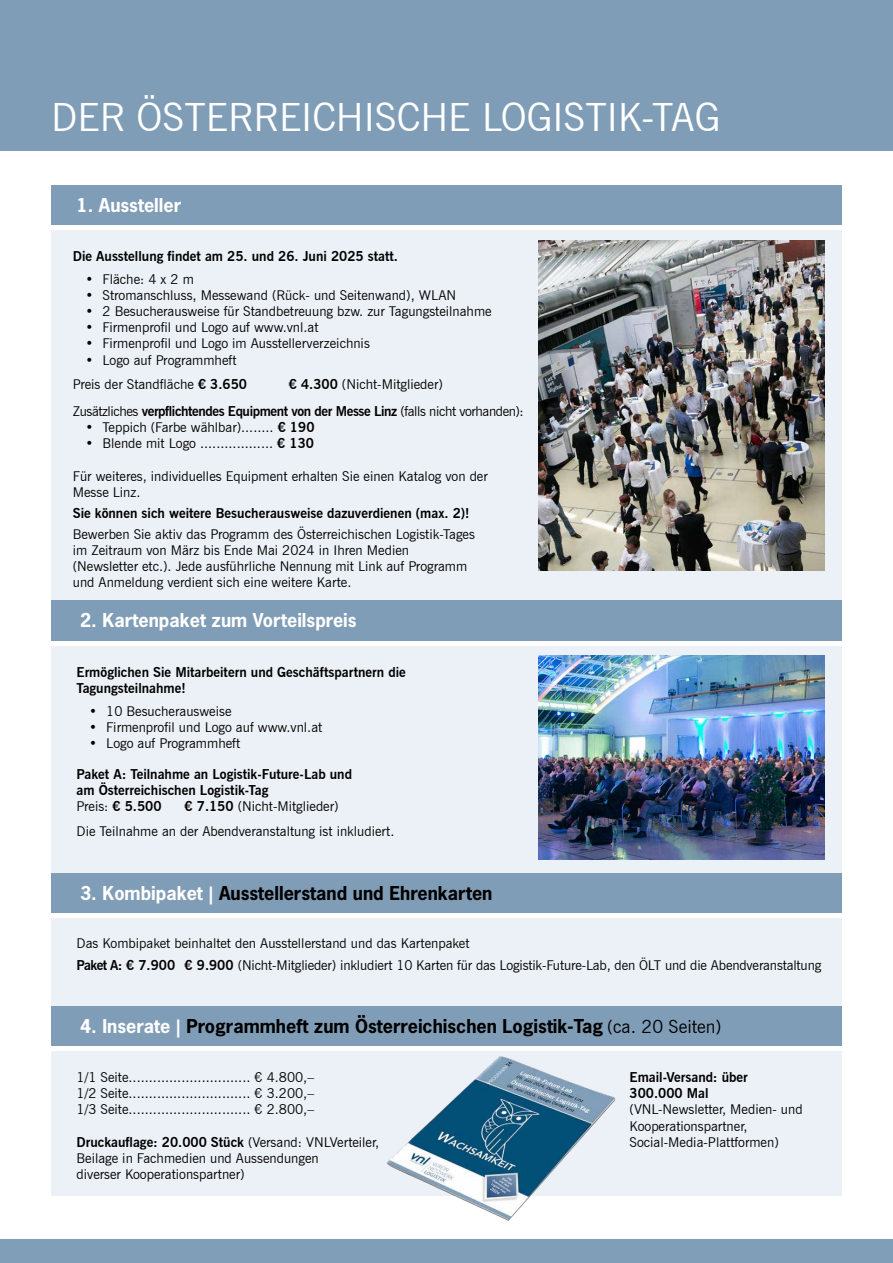
<style>
.page{position:relative;width:893px;height:1263px;background:#fff}
.page>*{position:absolute;margin:0;border:0;box-sizing:border-box;transform-origin:0 0}
.t1{font:39px "News Gothic BT";color:#fff}
.t2{font:700 18px "News Gothic Std";color:#000}
.t3{font:700 18px "News Gothic Std";color:#fff}
.t4{font:13.5px/16.2px "News Gothic BT";color:#000}
.t5{font:700 13.5px/16.2px "News Gothic BT";color:#000}
.s1{font-weight:700}
.s2{font-weight:400}
.s3{color:#fff}
.s4{font-family:"News Gothic BT";font-weight:400}
</style>
<div class="page">
<div style="left:51px;top:230px;width:791px;height:966px;background:#ecf1f7"></div>
<div style="left:0;top:0;width:893px;height:151px;background:#809db7"></div>
<div style="left:0;top:1239px;width:893px;height:24px;background:#809eb8"></div>
<div style="left:51px;top:185px;width:791px;height:40px;background:#809db7"></div>
<div style="left:51px;top:601px;width:791px;height:40px;background:#809db7"></div>
<hr style="left:51px;top:641px;width:791px;height:4px;background:#fff">
<img style="left:539px;top:240px;width:286px;height:330px">
<div style="left:51px;top:873px;width:791px;height:40px;background:#809db7"></div>
<hr style="left:51px;top:913px;width:791px;height:4px;background:#fff">
<div style="left:51px;top:1006px;width:791px;height:40px;background:#809db7"></div>
<hr style="left:51px;top:1046px;width:791px;height:4px;background:#fff">
<img style="left:360px;top:1050px;width:294px;height:171px">
<img style="left:539px;top:655px;width:286px;height:205px">
<h1 class="t1" style="left:51px;top:102px;width:671px">DER ÖSTERREICHISCHE LOGISTIK-TAG</h1>
<h2 class="t3" style="left:77px;top:194px;width:106px">1. Aussteller</h2>
<p class="t5" style="left:73px;top:249px;width:327px">Die Ausstellung findet am 25. und 26. Juni 2025 statt.</p>
<p class="t4" style="left:86px;top:272px;width:110px">• Fläche: 4 x 2 m</p>
<p class="t4" style="left:86px;top:288px;width:372px">• Stromanschluss, Messewand (Rück- und Seitenwand), WLAN</p>
<p class="t4" style="left:86px;top:304px;width:408px">• 2 Besucherausweise für Standbetreuung bzw. zur Tagungsteilnahme</p>
<p class="t4" style="left:86px;top:320px;width:234px">• Firmenprofil und Logo auf www.vnl.at</p>
<p class="t4" style="left:86px;top:337px;width:286px">• Firmenprofil und Logo im Ausstellerverzeichnis</p>
<p class="t4" style="left:73px;top:349px;width:176px;line-height:24.5px;text-align:center">• Logo auf Programmheft<br>Preis der Standfläche <span class="s1">€ 3.650</span></p>
<p class="t4" style="left:73px;top:372px;width:452px;line-height:26.7px;text-indent:216px"><span class="s1">€ 4.300</span> (Nicht-Mitglieder)<br>Zusätzliches <span class="s1">verpflichtendes Equipment von der Messe Linz</span> (falls nicht vorhanden):</p>
<p class="t4" style="left:86px;top:420px;width:230px">• Teppich (Farbe wählbar)........ <span class="s1">€ 190</span></p>
<p class="t4" style="left:86px;top:436px;width:230px">• Blende mit Logo .................. <span class="s1">€ 130</span></p>
<p class="t4" style="left:73px;top:469px;width:416px">Für weiteres, individuelles Equipment erhalten Sie einen Katalog von der<br>Messe Linz.</p>
<p class="t5" style="left:73px;top:506px;width:398px">Sie können sich weitere Besucherausweise dazuverdienen (max. 2)!</p>
<p class="t4" style="left:73px;top:527px;width:404px">Bewerben Sie aktiv das Programm des Österreichischen Logistik-Tages im Zeitraum von März bis Ende Mai 2024 in Ihren Medien (Newsletter etc.). Jede ausführliche Nennung mit Link auf Programm und Anmeldung verdient sich eine weitere Karte.</p>
<h2 class="t3" style="left:80px;top:609px;width:278px">2. Kartenpaket zum Vorteilspreis</h2>
<p class="t5" style="left:77px;top:665px;width:331px">Ermöglichen Sie Mitarbeitern und Geschäftspartnern die<br>Tagungsteilnahme!</p>
<p class="t4" style="left:89px;top:704px;width:144px">• 10 Besucherausweise</p>
<p class="t4" style="left:89px;top:720px;width:234px">• Firmenprofil und Logo auf www.vnl.at</p>
<p class="t4" style="left:89px;top:736px;width:153px">• Logo auf Programmheft</p>
<p class="t5" style="left:77px;top:767px;width:277px">Paket A: Teilnahme an Logistik-Future-Lab und am Österreichischen Logistik-Tag<br><span class="s2">Preis:</span> € 5.500</p>
<p class="t4" style="left:77px;top:795px;width:319px;line-height:25.2px;text-indent:108px"><span class="s1">€ 7.150</span> (Nicht-Mitglieder)<br>Die Teilnahme an der Abendveranstaltung ist inkludiert.</p>
<h2 class="t2" style="left:80px;top:882px;width:414px"><span class="s3">3. Kombipaket |</span> Ausstellerstand und Ehrenkarten</h2>
<p class="t4" style="left:77px;top:933px;width:746px;line-height:22.5px">Das Kombipaket beinhaltet den Ausstellerstand und das Kartenpaket<br><span class="s1">Paket A: € 7.900 € 9.900</span> (Nicht-Mitglieder) inkludiert 10 Karten für das Logistik-Future-Lab, den ÖLT und die Abendveranstaltung</p>
<h2 class="t2" style="left:80px;top:1015px;width:643px"><span class="s3">4. Inserate |</span> Programmheft zum Österreichischen Logistik-Tag <span class="s4">(ca. 20 Seiten)</span></h2>
<p class="t4" style="left:77px;top:1070px;width:239px;text-align:justify">1/1 Seite.............................. € 4.800,– 1/2 Seite.............................. € 3.200,– 1/3 Seite.............................. € 2.800,–</p>
<p class="t4" style="left:77px;top:1135px;width:304px"><span class="s1">Druckauflage: 20.000 Stück</span> (Versand: VNLVerteiler,<br>Beilage in Fachmedien und Aussendungen<br>diverser Kooperationspartner)</p>
<p class="t5" style="left:630px;top:1070px;width:120px">Email-Versand: über<br>300.000 Mal</p>
<p class="t4" style="left:630px;top:1103px;width:175px">(VNL-Newsletter, Medien- und<br>Kooperationspartner,<br>Social-Media-Plattformen)</p>
</div>
